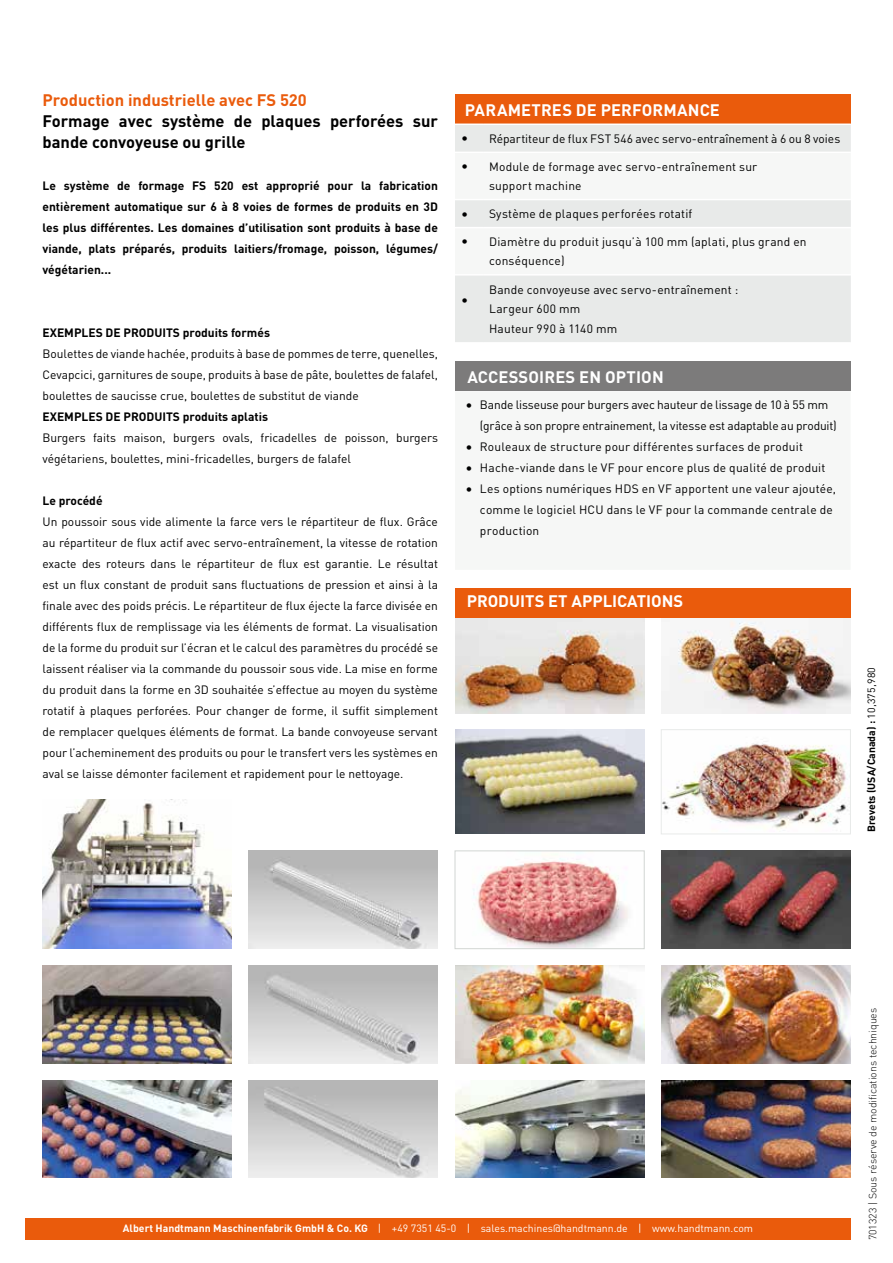
<style>
.page{position:relative;width:893px;height:1263px;background:#fff}
.page>*{position:absolute;margin:0;border:0;box-sizing:border-box;transform-origin:0 0}
.t1{font:700 16.5px "DIN Pro";color:#fff}
.t2{font:700 16.5px/21px "DIN Pro";color:#000}
.t3{font:700 16.5px "DIN Pro";color:#ea5b0c}
.t4{font:13.5px/21px "DIN Pro";color:#000;text-align:justify}
.t5{font:12px/21px "DIN Pro";letter-spacing:.01em;color:#000}
.t6{font:700 12px/21px "DIN Pro";color:#000;text-align:justify}
.t7{font:10.5px "DIN Pro";color:#fff}
.t8{font:300 10.5px "DIN Pro";color:#000}
.t9{font:700 10.5px "DIN Pro";color:#000}
.s1{font-size:13.5px}
.s2{font-weight:400}
.s3{font-weight:700}
</style>
<div class="page">
<div style="left:26px;top:1218px;width:824px;height:21px;background:#ea5b0c"></div>
<img style="left:455px;top:617px;width:189px;height:96px">
<img style="left:661px;top:965px;width:189px;height:98px">
<img style="left:455px;top:729px;width:189px;height:105px">
<img style="left:473px;top:852px;width:155px;height:95px">
<div style="left:455px;top:850px;width:190px;height:99px;border:1px solid #d2d6d3"></div>
<img style="left:661px;top:617px;width:189px;height:96px">
<img style="left:455px;top:965px;width:189px;height:98px">
<img style="left:661px;top:850px;width:189px;height:98px">
<img style="left:663px;top:743px;width:185px;height:87px">
<div style="left:661px;top:729px;width:190px;height:105px;border:1px solid #e8eae9"></div>
<img style="left:42px;top:799px;width:190px;height:149px">
<img style="left:249px;top:850px;width:189px;height:98px">
<div style="left:455px;top:588px;width:395px;height:29px;background:#ea5b0c"></div>
<img style="left:249px;top:965px;width:189px;height:98px">
<img style="left:249px;top:1080px;width:189px;height:98px">
<img style="left:661px;top:1080px;width:189px;height:98px">
<img style="left:455px;top:1080px;width:189px;height:98px">
<img style="left:43px;top:965px;width:189px;height:98px">
<img style="left:43px;top:1080px;width:189px;height:98px">
<div style="left:455px;top:361px;width:395px;height:30px;background:#7c7b7b"></div>
<div style="left:455px;top:94px;width:396px;height:30px;background:#ea5b0c"></div>
<div style="left:455px;top:125px;width:396px;height:217px;background:#e8eae9"></div>
<svg style="left:455px;top:153px;width:396px;height:121px;fill:#f6f7f6"></svg>
<svg style="left:455px;top:152px;width:28px;height:1px"></svg>
<hr style="left:483px;top:152px;width:368px;height:1px;background:#fff">
<svg style="left:455px;top:199px;width:28px;height:1px"></svg>
<hr style="left:483px;top:199px;width:368px;height:1px;background:#fff">
<svg style="left:455px;top:227px;width:28px;height:1px"></svg>
<hr style="left:483px;top:227px;width:368px;height:1px;background:#fff">
<hr style="left:455px;top:274px;width:28px;height:2px;background:#fff">
<hr style="left:483px;top:274px;width:368px;height:2px;background:#fff">
<h1 class="t3" style="left:43px;top:86px;width:266px">Production industrielle avec FS 520</h1>
<h1 class="t2" style="left:43px;top:109px;width:397px">Formage avec système de plaques perforées sur bande convoyeuse ou grille</h1>
<p class="t6" style="left:43px;top:174px;width:397px">Le système de formage FS 520 est approprié pour la fabrication entièrement automatique sur 6 à 8 voies de formes de produits en 3D les plus différentes. Les domaines d’utilisation sont produits à base de viande, plats préparés, produits laitiers/fromage, poisson, légumes/ végétarien...</p>
<p class="t6" style="left:43px;top:321px;width:229px">EXEMPLES DE PRODUITS produits formés</p>
<p class="t5" style="left:43px;top:342px;width:397px;text-align:justify">Boulettes de viande hachée, produits à base de pommes de terre, quenelles, Cevapcici, garnitures de soupe, produits à base de pâte, boulettes de falafel, boulettes de saucisse crue, boulettes de substitut de viande</p>
<p class="t6" style="left:43px;top:405px;width:227px">EXEMPLES DE PRODUITS produits aplatis</p>
<p class="t5" style="left:43px;top:426px;width:397px">Burgers faits maison, burgers ovals, fricadelles de poisson, burgers végétariens, boulettes, mini-fricadelles, burgers de falafel</p>
<p class="t6" style="left:43px;top:489px;width:62px">Le procédé</p>
<p class="t5" style="left:43px;top:510px;width:397px;text-align:justify">Un poussoir sous vide alimente la farce vers le répartiteur de flux. Grâce au répartiteur de flux actif avec servo-entraînement, la vitesse de rotation exacte des roteurs dans le répartiteur de flux est garantie. Le résultat est un flux constant de produit sans fluctuations de pression et ainsi à la finale avec des poids précis. Le répartiteur de flux éjecte la farce divisée en différents flux de remplissage via les éléments de format. La visualisation de la forme du produit sur l’écran et le calcul des paramètres du procédé se laissent réaliser via la commande du poussoir sous vide. La mise en forme du produit dans la forme en 3D souhaitée s’effectue au moyen du système rotatif à plaques perforées. Pour changer de forme, il suffit simplement de remplacer quelques éléments de format. La bande convoyeuse servant pour l’acheminement des produits ou pour le transfert vers les systèmes en aval se laisse démonter facilement et rapidement pour le nettoyage.</p>
<h1 class="t1" style="left:465px;top:96px;width:257px">PARAMETRES DE PERFORMANCE</h1>
<p class="t5" style="left:461px;top:127px;width:381px"><span class="s1">•</span> Répartiteur de flux FST 546 avec servo-entraînement à 6 ou 8 voies</p>
<p class="t5" style="left:489px;top:156px;width:270px;line-height:19.2px;text-indent:-28px"><span class="s1">•</span> Module de formage avec servo-entraînement sur support machine</p>
<p class="t5" style="left:461px;top:202px;width:233px"><span class="s1">•</span> Système de plaques perforées rotatif</p>
<p class="t5" style="left:489px;top:231px;width:319px;line-height:19.2px;text-indent:-28px"><span class="s1">•</span> Diamètre du produit jusqu’à 100 mm (aplati, plus grand en conséquence)</p>
<p class="t4" style="left:461px;top:288px;width:9px">•</p>
<p class="t5" style="left:489px;top:279px;width:251px;line-height:19.2px">Bande convoyeuse avec servo-entraînement :<br>Largeur 600 mm<br>Hauteur 990 à 1140 mm</p>
<h1 class="t1" style="left:467px;top:363px;width:198px">ACCESSOIRES EN OPTION</h1>
<p class="t4" style="left:466px;top:393px;width:9px">•</p>
<p class="t4" style="left:466px;top:435px;width:9px">• • •</p>
<p class="t5" style="left:480px;top:393px;width:358px">Bande lisseuse pour burgers avec hauteur de lissage de 10 à 55 mm (grâce à son propre entrainement, la vitesse est adaptable au produit)<br>Rouleaux de structure pour différentes surfaces de produit Hache-viande dans le VF pour encore plus de qualité de produit Les options numériques HDS en VF apportent une valeur ajoutée, comme le logiciel HCU dans le VF pour la commande centrale de production</p>
<h1 class="t1" style="left:467px;top:588px;width:218px">PRODUITS ET APPLICATIONS</h1>
<p class="t9" style="left:862px;top:832px;width:167px;rotate:-90deg">Brevets (USA/Canada) : <span class="s2">10,375,980</span></p>
<p class="t7" style="left:123px;top:1219px;width:632px"><span class="s3">Albert Handtmann Maschinenfabrik GmbH &amp; Co. KG</span> | +49 7351 45-0 | sales.machines@handtmann.de | www.handtmann.com</p>
<p class="t8" style="left:865px;top:1240px;width:234px;rotate:-90deg">701323 | Sous réserve de modifications techniques</p>
</div>
